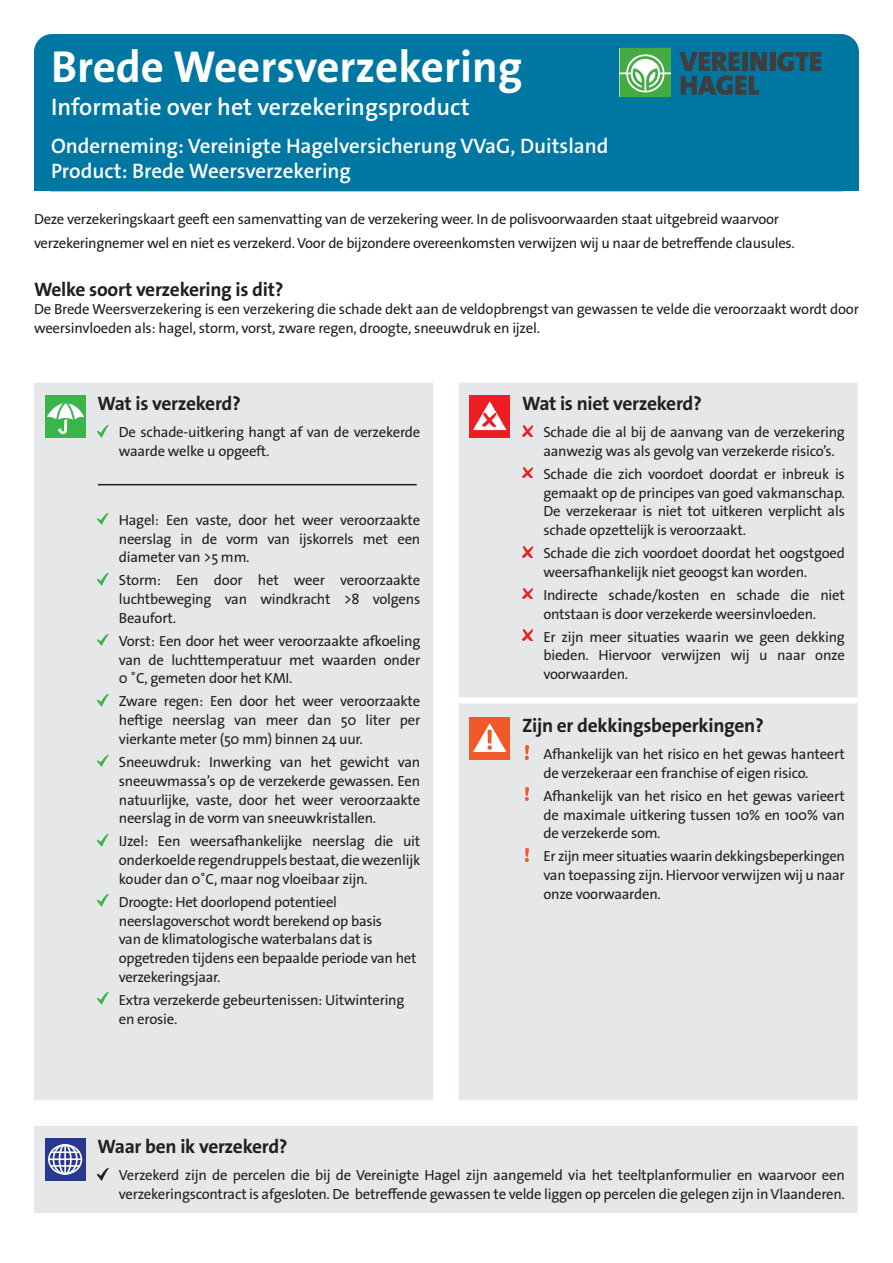
<style>
.page{position:relative;width:893px;height:1263px;background:#fff}
.page>*{position:absolute;margin:0;border:0;box-sizing:border-box;transform-origin:0 0}
.t1{font:700 45px "The Sans Os F";color:#fff}
.t2{font:600 24px "The Sans Os F";color:#fff}
.t3{font:600 21px/25.2px "The Sans Os F";color:#fff}
.t4{font:700 19.5px "The Sans Os F";letter-spacing:-.015em;color:#231f20}
.t5{font:14.7px/18.8px "The Sans Os F";letter-spacing:-.015em;color:#231f20}
</style>
<div class="page">
<div style="left:34px;top:34px;width:825px;height:157px;background:#0076a3;border-radius:18px"></div>
<div style="left:34px;top:383px;width:824px;height:830px;background:#e6e7e9"></div>
<div style="left:459px;top:697px;width:59px;height:6px;background:#fff"></div>
<div style="left:518px;top:697px;width:340px;height:6px;background:#fff"></div>
<div style="left:433px;top:702px;width:26px;height:6px;background:#fff"></div>
<div style="left:45px;top:395px;width:41px;height:43px;background:#3ab54a"></div>
<svg style="left:47px;top:399px;width:37px;height:35px"></svg>
<svg style="left:98px;top:425px;width:10px;height:12px"></svg>
<svg style="left:98px;top:513px;width:10px;height:12px"></svg>
<svg style="left:98px;top:573px;width:10px;height:12px"></svg>
<svg style="left:98px;top:634px;width:10px;height:12px"></svg>
<svg style="left:98px;top:694px;width:10px;height:12px"></svg>
<svg style="left:98px;top:755px;width:10px;height:12px"></svg>
<svg style="left:98px;top:834px;width:10px;height:12px"></svg>
<svg style="left:98px;top:895px;width:10px;height:12px"></svg>
<svg style="left:98px;top:993px;width:10px;height:12px"></svg>
<div style="left:469px;top:395px;width:41px;height:43px;background:#ee1d23"></div>
<svg style="left:473px;top:401px;width:33px;height:29px"></svg>
<svg style="left:522px;top:425px;width:11px;height:11px"></svg>
<svg style="left:522px;top:467px;width:11px;height:11px"></svg>
<svg style="left:522px;top:546px;width:11px;height:11px"></svg>
<svg style="left:522px;top:588px;width:11px;height:11px"></svg>
<svg style="left:522px;top:630px;width:11px;height:11px"></svg>
<div style="left:469px;top:717px;width:41px;height:43px;background:#f15929"></div>
<svg style="left:473px;top:723px;width:33px;height:29px"></svg>
<svg style="left:525px;top:746px;width:4px;height:13px"></svg>
<img style="left:525px;top:787px;width:4px;height:14px">
<svg style="left:525px;top:848px;width:4px;height:13px"></svg>
<svg style="left:45px;top:1138px;width:41px;height:43px"></svg>
<div style="left:48px;top:1144px;width:34px;height:31px;border:2px solid #fff;border-radius:50%"></div>
<div style="left:53px;top:1144px;width:25px;height:31px;border:2px solid #fff;border-radius:50%"></div>
<div style="left:59px;top:1144px;width:13px;height:31px;border:2px solid #fff;border-radius:50%"></div>
<hr style="left:64px;top:1145px;width:2px;height:30px;background:#fff">
<hr style="left:51px;top:1151px;width:29px;height:2px;background:#fff">
<hr style="left:51px;top:1165px;width:29px;height:2px;background:#fff">
<hr style="left:49px;top:1158px;width:32px;height:2px;background:#fff">
<svg style="left:98px;top:1168px;width:10px;height:12px"></svg>
<div style="left:770px;top:52px;width:5px;height:19px;background:#3e3e3f"></div>
<svg style="left:777px;top:52px;width:44px;height:19px"></svg>
<svg style="left:679px;top:52px;width:88px;height:43px"></svg>
<svg style="left:619px;top:48px;width:52px;height:49px;background:#79c278"></svg>
<hr style="left:98px;top:484px;width:319px;height:1px;background:#231f20">
<h1 class="t1" style="left:51px;top:38px;width:473px">Brede Weersverzekering</h1>
<h2 class="t2" style="left:51px;top:91px;width:420px">Informatie over het verzekeringsproduct</h2>
<h3 class="t3" style="left:51px;top:133px;width:559px">Onderneming: Vereinigte Hagelversicherung VVaG, Duitsland<br>Product: Brede Weersverzekering</h3>
<p class="t5" style="left:34px;top:207px;width:762px;line-height:24px">Deze verzekeringskaart geeft een samenvatting van de verzekering weer. In de polisvoorwaarden staat uitgebreid waarvoor verzekeringnemer wel en niet es verzekerd. Voor de bijzondere overeenkomsten verwijzen wij u naar de betreffende clausules.</p>
<h3 class="t4" style="left:34px;top:276px;width:251px">Welke soort verzekering is dit?</h3>
<p class="t5" style="left:34px;top:300px;width:826px">De Brede Weersverzekering is een verzekering die schade dekt aan de veldopbrengst van gewassen te velde die veroorzaakt wordt door weersinvloeden als: hagel, storm, vorst, zware regen, droogte, sneeuwdruk en ijzel.</p>
<h3 class="t4" style="left:98px;top:391px;width:145px">Wat is verzekerd?</h3>
<p class="t5" style="left:119px;top:423px;width:303px">De schade-uitkering hangt af van de verzekerde waarde welke u opgeeft.</p>
<p class="t5" style="left:119px;top:511px;width:303px;text-align:justify">Hagel: Een vaste, door het weer veroorzaakte neerslag in de vorm van ijskorrels met een diameter van &gt;5 mm.</p>
<p class="t5" style="left:119px;top:571px;width:303px;text-align:justify">Storm: Een door het weer veroorzaakte luchtbeweging van windkracht &gt;8 volgens Beaufort.</p>
<p class="t5" style="left:119px;top:632px;width:303px;text-align:justify">Vorst: Een door het weer veroorzaakte afkoeling van de luchttemperatuur met waarden onder 0 ˚C, gemeten door het KMI.</p>
<p class="t5" style="left:119px;top:692px;width:303px;text-align:justify">Zware regen: Een door het weer veroorzaakte heftige neerslag van meer dan 50 liter per vierkante meter (50 mm) binnen 24 uur.</p>
<p class="t5" style="left:119px;top:753px;width:303px;text-align:justify">Sneeuwdruk: Inwerking van het gewicht van sneeuwmassa’s op de verzekerde gewassen. Een natuurlijke, vaste, door het weer veroorzaakte neerslag in de vorm van sneeuwkristallen.</p>
<p class="t5" style="left:119px;top:832px;width:303px;text-align:justify">IJzel: Een weersafhankelijke neerslag die uit onderkoelde regendruppels bestaat, die wezenlijk kouder dan 0˚C, maar nog vloeibaar zijn.</p>
<p class="t5" style="left:119px;top:892px;width:299px">Droogte: Het doorlopend potentieel neerslagoverschot wordt berekend op basis<br>van de klimatologische waterbalans dat is opgetreden tijdens een bepaalde periode van het verzekeringsjaar.</p>
<p class="t5" style="left:119px;top:990px;width:287px">Extra verzekerde gebeurtenissen: Uitwintering en erosie.</p>
<h3 class="t4" style="left:522px;top:391px;width:181px">Wat is niet verzekerd?</h3>
<p class="t5" style="left:543px;top:423px;width:303px">Schade die al bij de aanvang van de verzekering aanwezig was als gevolg van verzekerde risico’s.</p>
<p class="t5" style="left:543px;top:465px;width:303px;text-align:justify">Schade die zich voordoet doordat er inbreuk is gemaakt op de principes van goed vakmanschap.<br>De verzekeraar is niet tot uitkeren verplicht als schade opzettelijk is veroorzaakt.</p>
<p class="t5" style="left:543px;top:544px;width:303px">Schade die zich voordoet doordat het oogstgoed weersafhankelijk niet geoogst kan worden.</p>
<p class="t5" style="left:543px;top:586px;width:303px">Indirecte schade/kosten en schade die niet ontstaan is door verzekerde weersinvloeden.</p>
<p class="t5" style="left:543px;top:627px;width:303px;text-align:justify">Er zijn meer situaties waarin we geen dekking bieden. Hiervoor verwijzen wij u naar onze voorwaarden.</p>
<h3 class="t4" style="left:522px;top:713px;width:243px">Zijn er dekkingsbeperkingen?</h3>
<p class="t5" style="left:543px;top:745px;width:303px">Afhankelijk van het risico en het gewas hanteert de verzekeraar een franchise of eigen risico.</p>
<p class="t5" style="left:543px;top:787px;width:303px;text-align:justify">Afhankelijk van het risico en het gewas varieert de maximale uitkering tussen 10% en 100% van de verzekerde som.</p>
<p class="t5" style="left:543px;top:847px;width:303px;text-align:justify">Er zijn meer situaties waarin dekkingsbeperkingen van toepassing zijn. Hiervoor verwijzen wij u naar onze voorwaarden.</p>
<h3 class="t4" style="left:98px;top:1134px;width:192px">Waar ben ik verzekerd?</h3>
<p class="t5" style="left:119px;top:1166px;width:727px">Verzekerd zijn de percelen die bij de Vereinigte Hagel zijn aangemeld via het teeltplanformulier en waarvoor een verzekeringscontract is afgesloten. De betreffende gewassen te velde liggen op percelen die gelegen zijn in Vlaanderen.</p>
</div>
